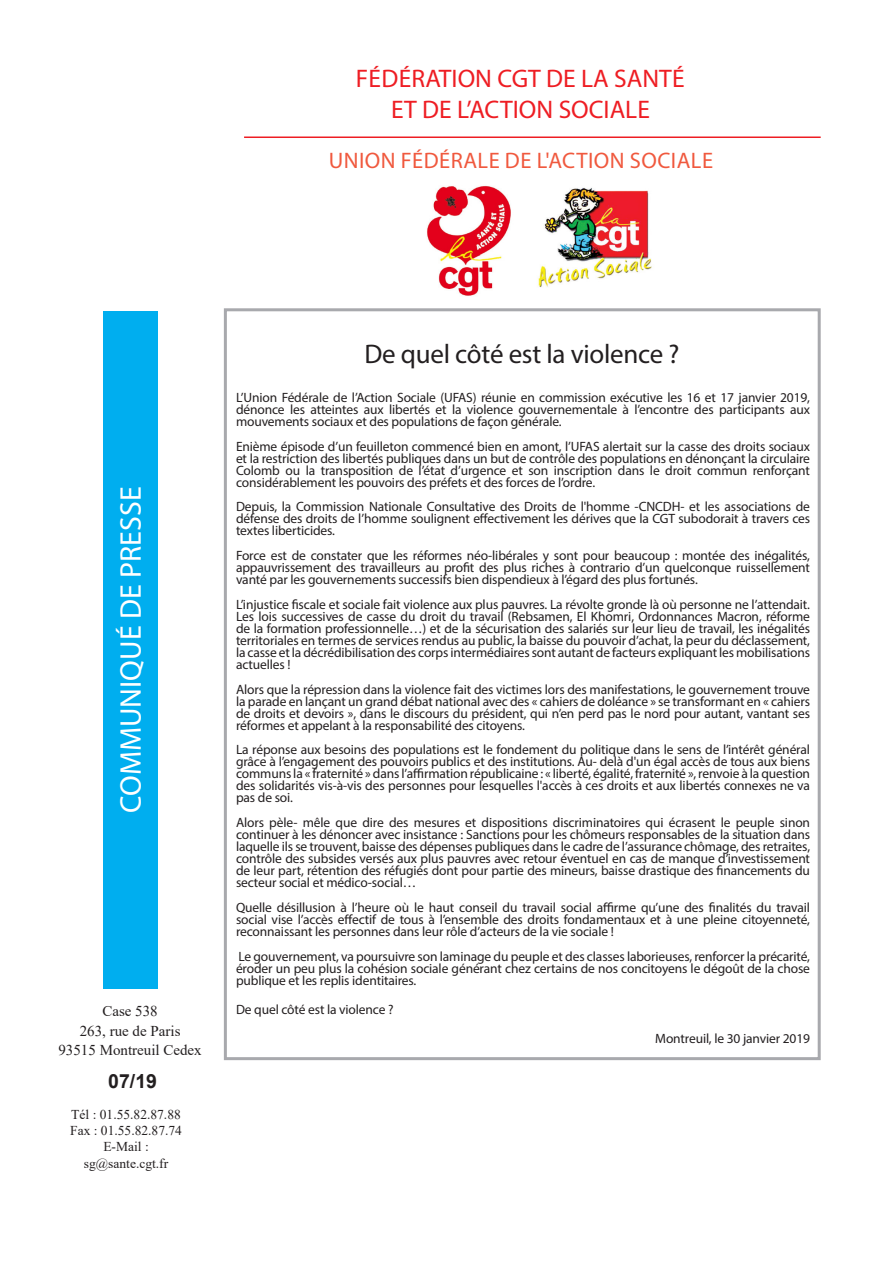
<style>
.page{position:relative;width:893px;height:1263px;background:#fff}
.page>*{position:absolute;margin:0;border:0;box-sizing:border-box;transform-origin:0 0}
.t1{font:30px "Myriad Pro";color:#fff}
.txt_courant{font:27px "Myriad Pro";letter-spacing:-.01em;color:#231f20}
.t2{font:25.5px "Myriad Pro";color:#ee1d23}
.t3{font:22.5px "Myriad Pro";letter-spacing:.02em;color:#f0593e}
.t4{font:700 19.5px "Arial";color:#231f20}
.t5{font:15px "Times New Roman";color:#231f20}
.txt_courant-2{font:13.5px/12px "Myriad Pro";letter-spacing:-.01em;color:#231f20;text-align:justify}
.t6{font:13.5px "Times New Roman";color:#231f20}
</style>
<div class="page">
<div style="left:103px;top:311px;width:55px;height:678px;background:#00aeef"></div>
<div style="left:224px;top:308px;width:597px;height:752px;border:3px solid #a8a9ad"></div>
<img style="left:427px;top:185px;width:84px;height:111px">
<img style="left:538px;top:188px;width:114px;height:99px">
<hr style="left:244px;top:136px;width:577px;height:2px;background:#ee1d23">
<p class="t2" style="left:356px;top:62px;width:330px">FÉDÉRATION CGT DE LA SANTÉ</p>
<p class="t2" style="left:391px;top:94px;width:260px">ET DE L’ACTION SOCIALE</p>
<p class="t3" style="left:329px;top:147px;width:386px">UNION FÉDÉRALE DE L'ACTION SOCIALE</p>
<p class="t1" style="left:112px;top:813px;width:328px;rotate:-90deg">COMMUNIQUÉ DE PRESSE</p>
<p class="t5" style="left:102px;top:1000px;width:57px">Case 538</p>
<p class="t5" style="left:80px;top:1020px;width:102px">263, rue de Paris</p>
<p class="t5" style="left:58px;top:1039px;width:145px">93515 Montreuil Cedex</p>
<p class="t4" style="left:108px;top:1067px;width:50px">07/19</p>
<p class="t6" style="left:71px;top:1105px;width:111px">Tél : 01.55.82.87.88</p>
<p class="t6" style="left:70px;top:1121px;width:113px">Fax : 01.55.82.87.74</p>
<p class="t6" style="left:103px;top:1137px;width:47px">E-Mail :</p>
<p class="t6" style="left:84px;top:1153px;width:86px">sg@sante.cgt.fr</p>
<p class="txt_courant" style="left:364px;top:337px;width:317px">De quel côté est la violence ?</p>
<p class="txt_courant-2" style="left:236px;top:391px;width:576px">L’Union Fédérale de l’Action Sociale (UFAS) réunie en commission exécutive les 16 et 17 janvier 2019, dénonce les atteintes aux libertés et la violence gouvernementale à l’encontre des participants aux mouvements sociaux et des populations de façon générale.</p>
<p class="txt_courant-2" style="left:236px;top:440px;width:576px">Enième épisode d’un feuilleton commencé bien en amont, l’UFAS alertait sur la casse des droits sociaux et la restriction des libertés publiques dans un but de contrôle des populations en dénonçant la circulaire Colomb ou la transposition de l’état d’urgence et son inscription dans le droit commun renforçant considérablement les pouvoirs des préfets et des forces de l’ordre.</p>
<p class="txt_courant-2" style="left:236px;top:501px;width:576px">Depuis, la Commission Nationale Consultative des Droits de l'homme -CNCDH- et les associations de défense des droits de l’homme soulignent effectivement les dérives que la CGT subodorait à travers ces textes liberticides.</p>
<p class="txt_courant-2" style="left:236px;top:549px;width:576px">Force est de constater que les réformes néo-libérales y sont pour beaucoup : montée des inégalités, appauvrissement des travailleurs au profit des plus riches à contrario d’un quelconque ruissellement vanté par les gouvernements successifs bien dispendieux à l’égard des plus fortunés.</p>
<p class="txt_courant-2" style="left:236px;top:598px;width:576px">L’injustice fiscale et sociale fait violence aux plus pauvres. La révolte gronde là où personne ne l’attendait.<br>Les lois successives de casse du droit du travail (Rebsamen, El Khomri, Ordonnances Macron, réforme de la formation professionnelle…) et de la sécurisation des salariés sur leur lieu de travail, les inégalités territoriales en termes de services rendus au public, la baisse du pouvoir d’achat, la peur du déclassement, la casse et la décrédibilisation des corps intermédiaires sont autant de facteurs expliquant les mobilisations actuelles !</p>
<p class="txt_courant-2" style="left:236px;top:683px;width:576px">Alors que la répression dans la violence fait des victimes lors des manifestations, le gouvernement trouve la parade en lançant un grand débat national avec des « cahiers de doléance » se transformant en « cahiers de droits et devoirs », dans le discours du président, qui n’en perd pas le nord pour autant, vantant ses réformes et appelant à la responsabilité des citoyens.</p>
<p class="txt_courant-2" style="left:236px;top:744px;width:576px">La réponse aux besoins des populations est le fondement du politique dans le sens de l’intérêt général grâce à l’engagement des pouvoirs publics et des institutions. Au- delà d'un égal accès de tous aux biens communs la « fraternité » dans l’affirmation républicaine : « liberté, égalité, fraternité », renvoie à la question des solidarités vis-à-vis des personnes pour lesquelles l'accès à ces droits et aux libertés connexes ne va pas de soi.</p>
<p class="txt_courant-2" style="left:236px;top:816px;width:576px">Alors pèle- mêle que dire des mesures et dispositions discriminatoires qui écrasent le peuple sinon continuer à les dénoncer avec insistance : Sanctions pour les chômeurs responsables de la situation dans laquelle ils se trouvent, baisse des dépenses publiques dans le cadre de l’assurance chômage, des retraites, contrôle des subsides versés aux plus pauvres avec retour éventuel en cas de manque d’investissement de leur part, rétention des réfugiés dont pour partie des mineurs, baisse drastique des financements du secteur social et médico-social…</p>
<p class="txt_courant-2" style="left:236px;top:901px;width:575px">Quelle désillusion à l’heure où le haut conseil du travail social affirme qu’une des finalités du travail social vise l’accès effectif de tous à l’ensemble des droits fondamentaux et à une pleine citoyenneté, reconnaissant les personnes dans leur rôle d’acteurs de la vie sociale !</p>
<p class="txt_courant-2" style="left:236px;top:950px;width:576px">Le gouvernement, va poursuivre son laminage du peuple et des classes laborieuses, renforcer la précarité, éroder un peu plus la cohésion sociale générant chez certains de nos concitoyens le dégoût de la chose publique et les replis identitaires.</p>
<p class="txt_courant-2" style="left:236px;top:1003px;width:159px">De quel côté est la violence ?</p>
<p class="txt_courant-2" style="left:655px;top:1032px;width:156px">Montreuil, le 30 janvier 2019</p>
</div>
